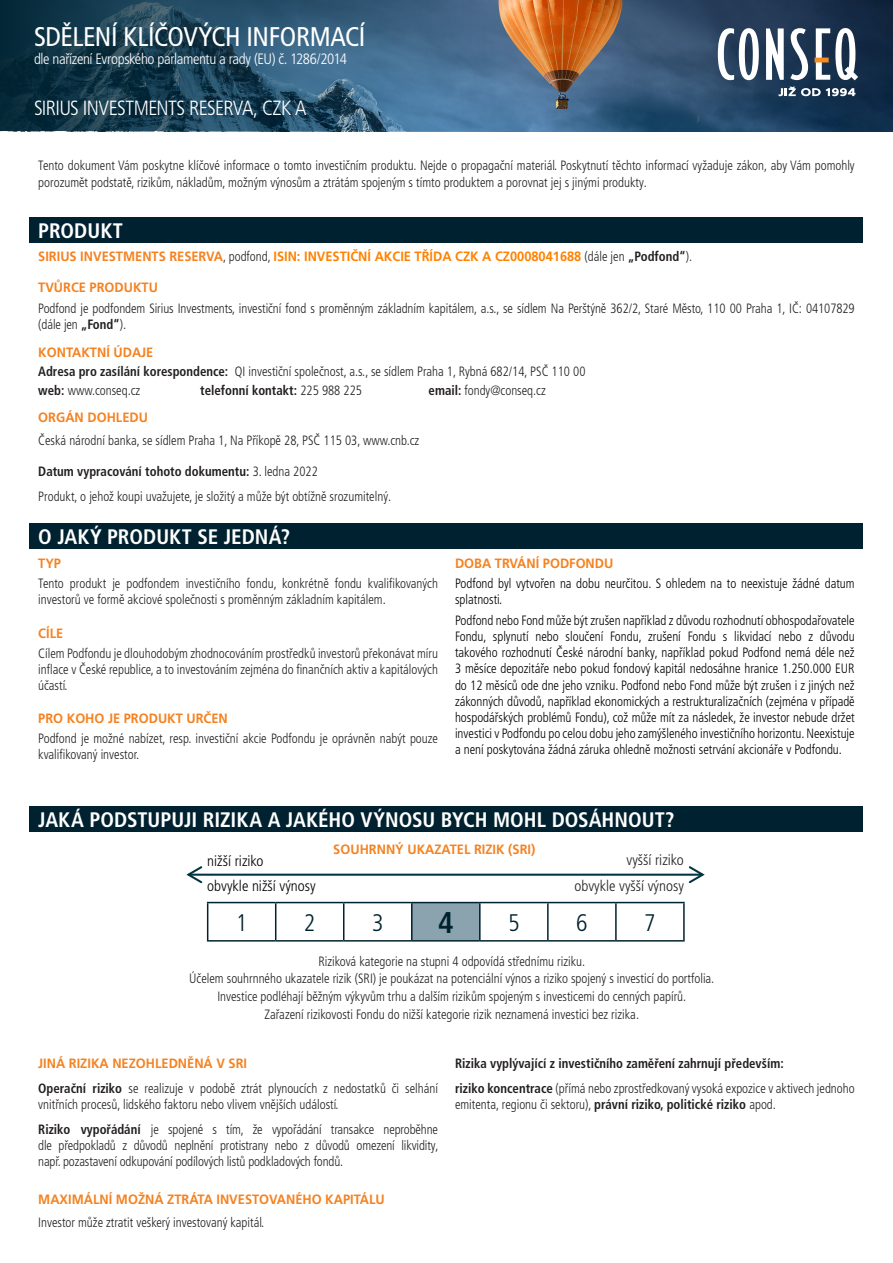
<style>
.page{position:relative;width:893px;height:1263px;background:#fff}
.page>*{position:absolute;margin:0;border:0;box-sizing:border-box;transform-origin:0 0}
.t1{font:700 condensed 30px "Frutiger LT Pro";color:#002230}
.t2{font:condensed 27px "Frutiger LT Pro";letter-spacing:-.015em;color:#fff}
.t3{font:300 condensed 24px "Frutiger LT Pro";color:#002230}
.t4{font:700 condensed 21px "Frutiger LT Pro";color:#fff}
.t5{font:300 condensed 20.55px "Frutiger LT Pro";letter-spacing:-.03em;color:#fff}
.t6{font:300 condensed 15px "Frutiger LT Pro";letter-spacing:-.025em;color:#fff}
.t7{font:300 condensed 15px "Frutiger LT Pro";color:#000}
.t8{font:300 condensed 15px "Frutiger LT Pro";color:#231f20}
.t9{font:300 condensed 13.5px/16.2px "Frutiger LT Pro";color:#231f20;scale:.95 1}
.t10{font:300 condensed 13.5px/16.2px "Frutiger LT Pro";color:#000;scale:.95 1}
.t11{font:700 13.5px "Frutiger LT Pro";color:#f58220;scale:.95 1}
.t12{font:700 condensed 13.5px "Frutiger LT Pro";color:#231f20;scale:.95 1}
.t13{font:700 13.5px "Frutiger LT Pro";color:#ff8200;scale:.95 1}
.s1{color:#f58220}
.s2{font-weight:300;font-stretch:condensed;color:#231f20}
.s3{font-stretch:condensed;color:#231f20}
.s4{font-weight:700}
.s5{font-weight:300}
</style>
<div class="page">
<img style="left:496px;top:0;width:397px;height:131px">
<svg style="left:0;top:0;width:496px;height:131px;background:#284f68"></svg>
<svg style="left:718px;top:28px;width:41px;height:52px"></svg>
<svg style="left:766px;top:28px;width:18px;height:52px"></svg>
<svg style="left:790px;top:28px;width:18px;height:52px"></svg>
<svg style="left:816px;top:28px;width:42px;height:52px"></svg>
<hr style="left:814px;top:58px;width:15px;height:4px;background:#f68c1f">
<svg style="left:779px;top:87px;width:76px;height:9px"></svg>
<div style="left:30px;top:523px;width:833px;height:26px;background:#002230"></div>
<div style="left:30px;top:807px;width:833px;height:25px;background:#002230"></div>
<svg style="left:208px;top:903px;width:475px;height:37px"></svg>
<div style="left:412px;top:902px;width:68px;height:39px;background:#8ba3ae"></div>
<hr style="left:207px;top:902px;width:69px;height:1px;background:#002230">
<hr style="left:207px;top:903px;width:1px;height:37px;background:#002230">
<hr style="left:276px;top:902px;width:68px;height:1px;background:#002230">
<hr style="left:275px;top:903px;width:1px;height:37px;background:#002230">
<hr style="left:344px;top:902px;width:68px;height:1px;background:#002230">
<hr style="left:343px;top:903px;width:1px;height:37px;background:#002230">
<hr style="left:412px;top:902px;width:68px;height:1px;background:#002230">
<hr style="left:411px;top:903px;width:2px;height:37px;background:#002230">
<hr style="left:480px;top:902px;width:68px;height:1px;background:#002230">
<hr style="left:479px;top:903px;width:2px;height:37px;background:#002230">
<hr style="left:548px;top:902px;width:68px;height:1px;background:#002230">
<hr style="left:547px;top:903px;width:2px;height:37px;background:#002230">
<hr style="left:616px;top:902px;width:69px;height:1px;background:#002230">
<hr style="left:615px;top:903px;width:2px;height:37px;background:#002230">
<hr style="left:683px;top:903px;width:2px;height:37px;background:#002230">
<hr style="left:207px;top:940px;width:69px;height:1px;background:#002230">
<hr style="left:276px;top:940px;width:68px;height:1px;background:#002230">
<hr style="left:344px;top:940px;width:68px;height:1px;background:#002230">
<hr style="left:412px;top:940px;width:68px;height:1px;background:#002230">
<hr style="left:480px;top:940px;width:68px;height:1px;background:#002230">
<hr style="left:548px;top:940px;width:68px;height:1px;background:#002230">
<hr style="left:616px;top:940px;width:69px;height:1px;background:#002230">
<hr style="left:188px;top:874px;width:515px;height:2px;background:#003440">
<svg style="left:687px;top:866px;width:18px;height:18px"></svg>
<svg style="left:186px;top:866px;width:18px;height:18px"></svg>
<div style="left:30px;top:217px;width:833px;height:25px;background:#002230"></div>
<h2 class="t2" style="left:34px;top:21px;width:333px">SDĚLENÍ KLÍČOVÝCH INFORMACÍ</h2>
<p class="t6" style="left:34px;top:50px;width:314px">dle nařízení Evropského parlamentu a rady (EU) č. 1286/2014</p>
<h3 class="t5" style="left:34px;top:96px;width:274px">SIRIUS INVESTMENTS RESERVA, CZK A</h3>
<p class="t9" style="left:38px;top:158px;width:861px">Tento dokument Vám poskytne klíčové informace o tomto investičním produktu. Nejde o propagační materiál. Poskytnutí těchto informací vyžaduje zákon, aby Vám pomohly porozumět podstatě, rizikům, nákladům, možným výnosům a ztrátám spojeným s tímto produktem a porovnat jej s jinými produkty.</p>
<p class="t4" style="left:38px;top:218px;width:86px">PRODUKT</p>
<p class="t13" style="left:38px;top:248px;width:690px"><span class="s1">SIRIUS INVESTMENTS RESERVA</span><span class="s2">, podfond,</span> ISIN: INVESTIČNÍ AKCIE TŘÍDA CZK A CZ0008041688 <span class="s2">(dále jen</span> <span class="s3">„Podfond“</span><span class="s2">).</span></p>
<p class="t11" style="left:38px;top:280px;width:128px">TVŮRCE PRODUKTU</p>
<p class="t9" style="left:38px;top:300px;width:861px">Podfond je podfondem Sirius Investments, investiční fond s proměnným základním kapitálem, a.s., se sídlem Na Perštýně 362/2, Staré Město, 110 00 Praha 1, IČ: 04107829 (dále jen <span class="s4">„Fond“</span>).</p>
<p class="t11" style="left:38px;top:344px;width:123px">KONTAKTNÍ ÚDAJE</p>
<p class="t9" style="left:38px;top:363px;width:577px"><span class="s4">Adresa pro zasílání korespondence:</span> QI investiční společnost, a.s., se sídlem Praha 1, Rybná 682/14, PSČ 110 00</p>
<p class="t9" style="left:38px;top:383px;width:109px"><span class="s4">web:</span> www.conseq.cz</p>
<p class="t12" style="left:200px;top:382px;width:172px">telefonní kontakt: <span class="s5">225 988 225</span></p>
<p class="t9" style="left:429px;top:383px;width:125px"><span class="s4">email:</span> fondy@conseq.cz</p>
<p class="t11" style="left:38px;top:409px;width:117px">ORGÁN DOHLEDU</p>
<p class="t9" style="left:38px;top:432px;width:402px">Česká národní banka, se sídlem Praha 1, Na Příkopě 28, PSČ 115 03, www.cnb.cz</p>
<p class="t12" style="left:38px;top:463px;width:296px">Datum vypracování tohoto dokumentu: <span class="s5">3. ledna 2022</span></p>
<p class="t9" style="left:38px;top:488px;width:373px">Produkt, o jehož koupi uvažujete, je složitý a může být obtížně srozumitelný.</p>
<p class="t4" style="left:38px;top:524px;width:254px">O JAKÝ PRODUKT SE JEDNÁ?</p>
<p class="t11" style="left:38px;top:555px;width:26px">TYP</p>
<p class="t9" style="left:38px;top:575px;width:422px">Tento produkt je podfondem investičního fondu, konkrétně fondu kvalifikovaných investorů ve formě akciové společnosti s proměnným základním kapitálem.</p>
<p class="t11" style="left:38px;top:625px;width:28px">CÍLE</p>
<p class="t9" style="left:38px;top:645px;width:422px;text-align:justify">Cílem Podfondu je dlouhodobým zhodnocováním prostředků investorů překonávat míru inflace v České republice, a to investováním zejména do finančních aktiv a kapitálových účastí.</p>
<p class="t11" style="left:38px;top:710px;width:201px">PRO KOHO JE PRODUKT URČEN</p>
<p class="t9" style="left:38px;top:731px;width:422px">Podfond je možné nabízet, resp. investiční akcie Podfondu je oprávněn nabýt pouze kvalifikovaný investor.</p>
<p class="t11" style="left:455px;top:555px;width:168px">DOBA TRVÁNÍ PODFONDU</p>
<p class="t10" style="left:455px;top:575px;width:422px">Podfond byl vytvořen na dobu neurčitou. S ohledem na to neexistuje žádné datum splatnosti.</p>
<p class="t10" style="left:455px;top:612px;width:422px;text-align:justify">Podfond nebo Fond může být zrušen například z důvodu rozhodnutí obhospodařovatele Fondu, splynutí nebo sloučení Fondu, zrušení Fondu s likvidací nebo z důvodu takového rozhodnutí České národní banky, například pokud Podfond nemá déle než 3 měsíce depozitáře nebo pokud fondový kapitál nedosáhne hranice 1.250.000 EUR do 12 měsíců ode dne jeho vzniku. Podfond nebo Fond může být zrušen i z jiných než zákonných důvodů, například ekonomických a restrukturalizačních (zejména v případě hospodářských problémů Fondu), což může mít za následek, že investor nebude držet investici v Podfondu po celou dobu jeho zamýšleného investičního horizontu. Neexistuje a není poskytována žádná záruka ohledně možnosti setrvání akcionáře v Podfondu.</p>
<p class="t4" style="left:38px;top:807px;width:638px">JAKÁ PODSTUPUJI RIZIKA A JAKÉHO VÝNOSU BYCH MOHL DOSÁHNOUT?</p>
<p class="t11" style="left:333px;top:841px;width:214px">SOUHRNNÝ UKAZATEL RIZIK (SRI)</p>
<p class="t7" style="left:207px;top:852px;width:58px">nižší riziko</p>
<p class="t8" style="left:626px;top:851px;width:59px">vyšší riziko</p>
<p class="t7" style="left:207px;top:877px;width:110px">obvykle nižší výnosy</p>
<p class="t8" style="left:574px;top:877px;width:111px">obvykle vyšší výnosy</p>
<p class="t3" style="left:236px;top:909px;width:13px">1</p>
<p class="t3" style="left:304px;top:909px;width:13px">2</p>
<p class="t3" style="left:372px;top:909px;width:13px">3</p>
<p class="t1" style="left:438px;top:905px;width:17px">4</p>
<p class="t3" style="left:508px;top:909px;width:13px">5</p>
<p class="t3" style="left:576px;top:909px;width:13px">6</p>
<p class="t3" style="left:644px;top:909px;width:13px">7</p>
<p class="t9" style="left:318px;top:953px;width:282px">Riziková kategorie na stupni 4 odpovídá střednímu riziku.</p>
<p class="t9" style="left:189px;top:971px;width:554px">Účelem souhrnného ukazatele rizik (SRI) je poukázat na potenciální výnos a riziko spojený s investicí do portfolia.</p>
<p class="t9" style="left:217px;top:989px;width:495px">Investice podléhají běžným výkyvům trhu a dalším rizikům spojeným s investicemi do cenných papírů.</p>
<p class="t9" style="left:265px;top:1006px;width:396px">Zařazení rizikovosti Fondu do nižší kategorie rizik neznamená investici bez rizika.</p>
<p class="t11" style="left:38px;top:1056px;width:221px">JINÁ RIZIKA NEZOHLEDNĚNÁ V SRI</p>
<p class="t9" style="left:38px;top:1080px;width:422px"><span class="s4">Operační riziko</span> se realizuje v podobě ztrát plynoucích z nedostatků či selhání vnitřních procesů, lidského faktoru nebo vlivem vnějších událostí.</p>
<p class="t9" style="left:38px;top:1121px;width:423px;text-align:justify"><span class="s4">Riziko vypořádání</span> je spojené s tím, že vypořádání transakce neproběhne dle předpokladů z důvodů neplnění protistrany nebo z důvodů omezení likvidity, např. pozastavení odkupování podílových listů podkladových fondů.</p>
<p class="t12" style="left:455px;top:1055px;width:347px">Rizika vyplývající z investičního zaměření zahrnují především:</p>
<p class="t9" style="left:455px;top:1080px;width:422px"><span class="s4">riziko koncentrace</span> (přímá nebo zprostředkovaný vysoká expozice v aktivech jednoho emitenta, regionu či sektoru), <span class="s4">právní riziko, politické riziko</span> apod.</p>
<p class="t11" style="left:38px;top:1191px;width:366px">MAXIMÁLNÍ MOŽNÁ ZTRÁTA INVESTOVANÉHO KAPITÁLU</p>
<p class="t9" style="left:38px;top:1214px;width:239px">Investor může ztratit veškerý investovaný kapitál.</p>
</div>
